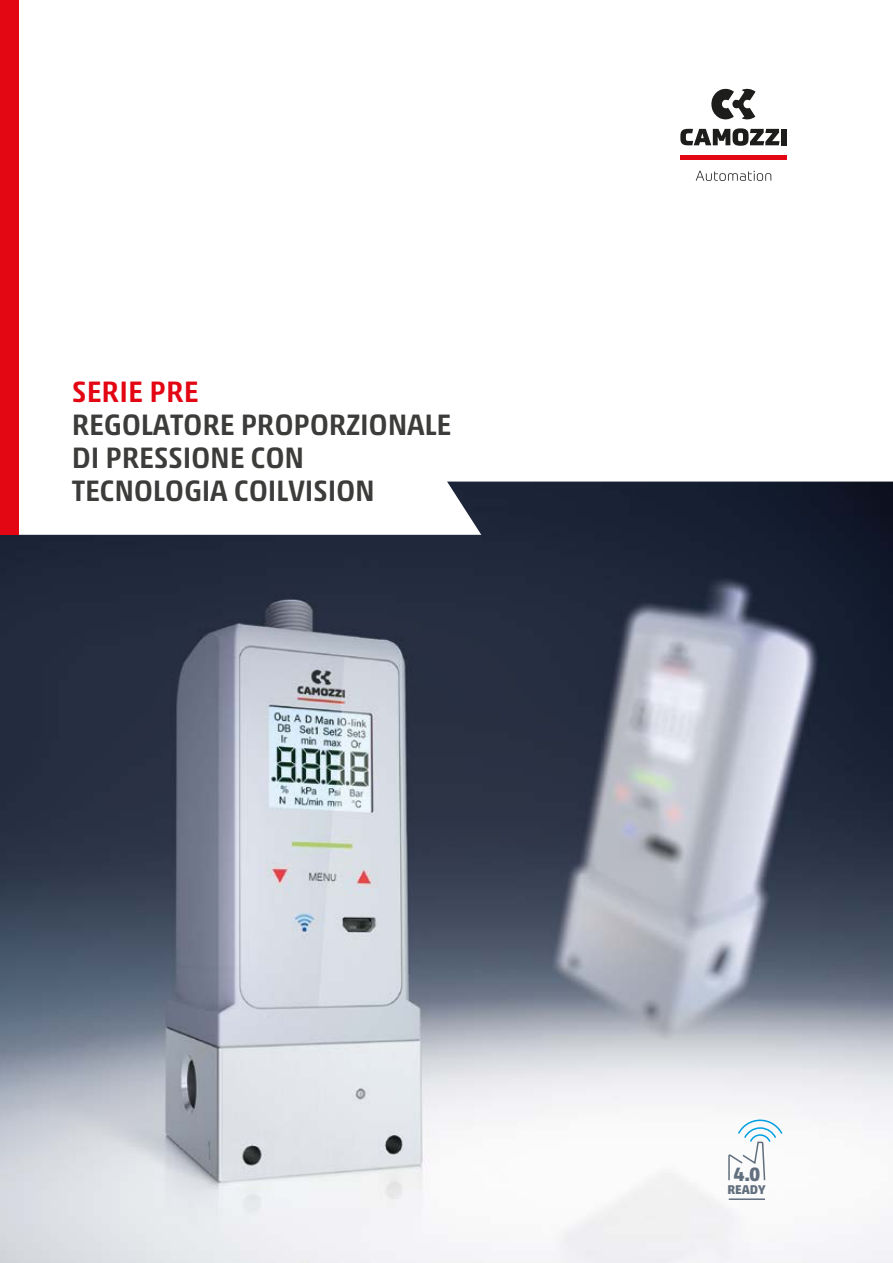
<style>
.page{position:relative;width:893px;height:1263px;background:#fff}
.page>*{position:absolute;margin:0;border:0;box-sizing:border-box;transform-origin:0 0}
.t1{font:500 30px/33px "Akko W1 G";letter-spacing:-.01em;color:#3c3c3b}
.t2{font:500 30px "Akko W1 G";color:#e30613}
.t3{font:700 19.65px "Akko W1 G";color:#616e7d}
.t4{font:700 12.9px "Akko W1 G";color:#616e7d}
</style>
<div class="page">
<img style="left:0;top:535px;width:893px;height:728px">
<svg style="left:19px;top:91px;width:874px;height:444px"></svg>
<hr style="left:680px;top:155px;width:107px;height:4px;background:#e30613">
<svg style="left:711px;top:88px;width:44px;height:32px"></svg>
<svg style="left:680px;top:128px;width:100px;height:18px"></svg>
<div style="left:781px;top:129px;width:6px;height:16px;background:#1d1d1b"></div>
<svg style="left:696px;top:171px;width:75px;height:10px"></svg>
<div style="left:0;top:0;width:19px;height:535px;background:#e30613"></div>
<svg style="left:727px;top:1119px;width:57px;height:63px"></svg>
<hr style="left:729px;top:1198px;width:36px;height:2px;background:#616e7d">
<p class="t2" style="left:72px;top:370px;width:128px">SERIE PRE</p>
<p class="t1" style="left:72px;top:406px;width:381px">REGOLATORE PROPORZIONALE<br>DI PRESSIONE CON<br>TECNOLOGIA COILVISION</p>
<p class="t3" style="left:733px;top:1159px;width:28px">4.0</p>
<p class="t4" style="left:727px;top:1180px;width:40px">READY</p>
</div>
